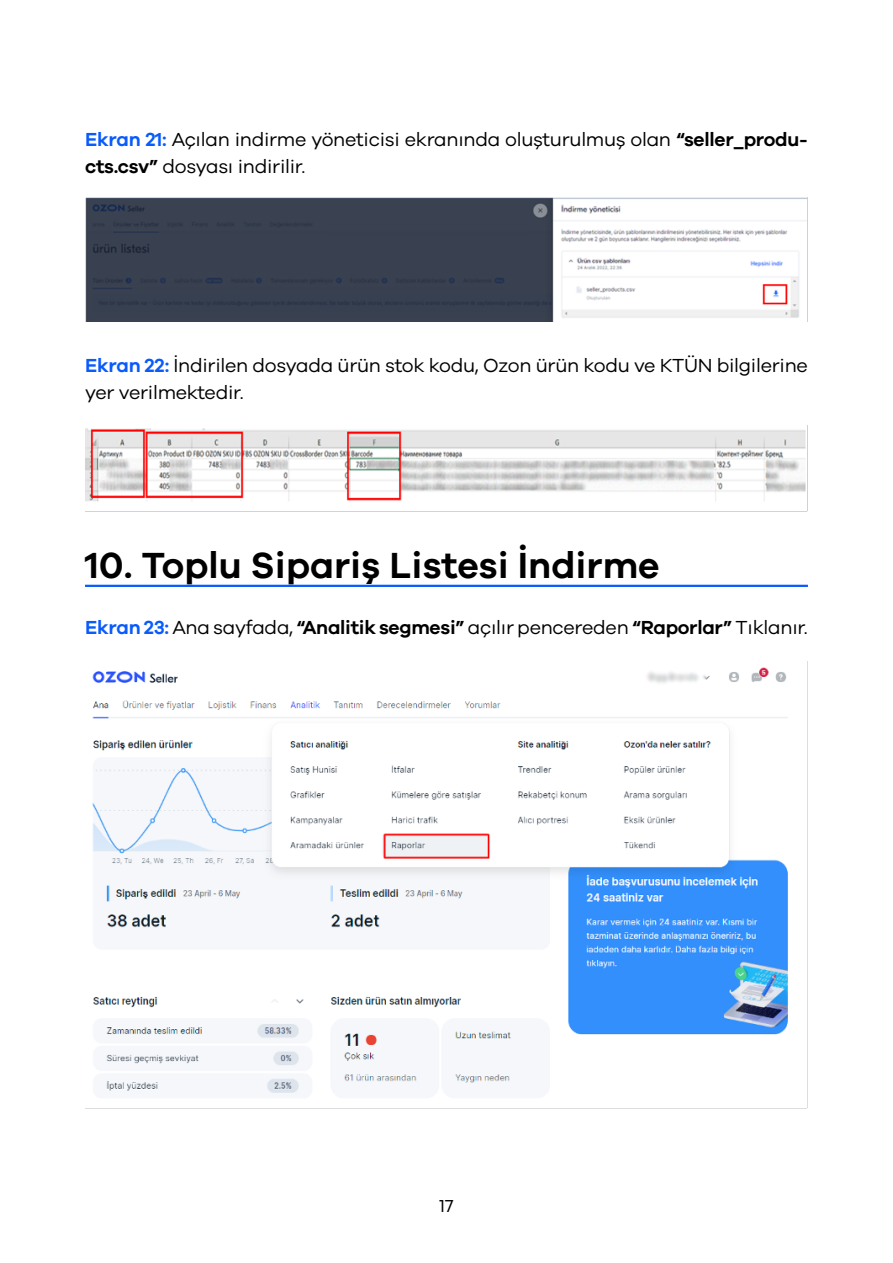
<style>
.page{position:relative;width:893px;height:1263px;background:#fff}
.page>*{position:absolute;margin:0;border:0;box-sizing:border-box;transform-origin:0 0}
.t1{font:600 37.5px "Galano Grotesque W05";color:#000}
.t2{font:19.5px/27px "Galano Grotesque W05";letter-spacing:-.015em;color:#000}
.t3{font:18px "Mont";color:#000}
.s1{font-weight:600;color:#095bfc}
.s2{font-weight:600}
</style>
<div class="page">
<hr style="left:85px;top:585px;width:723px;height:2px;background:#095bfc">
<img style="left:85px;top:198px;width:723px;height:124px">
<img style="left:85px;top:425px;width:723px;height:86px">
<img style="left:92px;top:661px;width:716px;height:447px">
<p class="t2" style="left:85px;top:125px;width:724px"><span class="s1">Ekran 21:</span> Açılan indirme yöneticisi ekranında oluşturulmuş olan <span class="s2">“seller_produ&shy;cts.csv”</span> dosyası indirilir.</p>
<p class="t2" style="left:85px;top:352px;width:724px"><span class="s1">Ekran 22:</span> İndirilen dosyada ürün stok kodu, Ozon ürün kodu ve KTÜN bilgilerine yer verilmektedir.</p>
<h1 class="t1" style="left:85px;top:543px;width:576px">10. Toplu Sipariş Listesi İndirme</h1>
<p class="t2" style="left:85px;top:613px;width:724px"><span class="s1">Ekran 23:</span> Ana sayfada, <span class="s2">“Analitik segmesi”</span> açılır pencereden <span class="s2">“Raporlar”</span> Tıklanır.</p>
<p class="t3" style="left:439px;top:1194px;width:16px">17</p>
</div>
